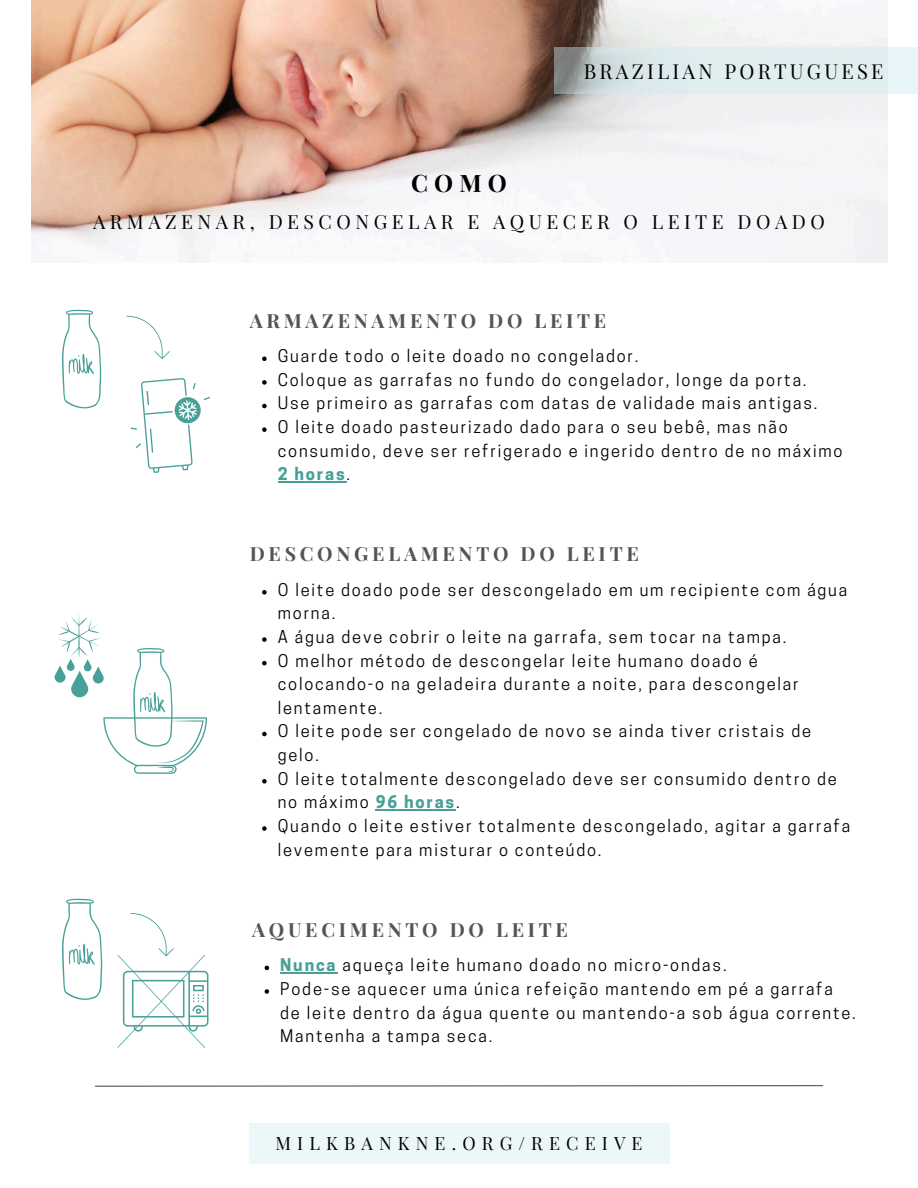
<style>
.page{position:relative;width:918px;height:1188px;background:#fff}
.page>*{position:absolute;margin:0;border:0;box-sizing:border-box;transform-origin:0 0}
.t1{font:700 24px "Playfair Display";color:#000}
.t2{font:20.25px "Playfair Display";letter-spacing:.16em;color:#000}
.t3{font:700 19.5px "Playfair Display";letter-spacing:.19em;color:#545454}
.t4{font:19.5px "Playfair Display";letter-spacing:.23em;color:#000}
.t5{font:18px "Playfair Display";letter-spacing:.34em;color:#000}
.t6{font:16.5px/23.5px "Cooper Hewitt";letter-spacing:.11em;color:#000}
.s1{font-weight:700;color:#48a199}
</style>
<div class="page">
<img style="left:31px;top:0;width:856px;height:262px">
<svg style="left:131px;top:378px;width:79px;height:95px"></svg>
<svg style="left:62px;top:310px;width:39px;height:99px"></svg>
<svg style="left:126px;top:316px;width:44px;height:43px"></svg>
<svg style="left:54px;top:614px;width:153px;height:160px"></svg>
<svg style="left:94px;top:1085px;width:730px;height:2px"></svg>
<div style="left:249px;top:1124px;width:420px;height:40px;background:#ecf7f9"></div>
<svg style="left:62px;top:899px;width:40px;height:101px"></svg>
<svg style="left:117px;top:913px;width:91px;height:135px"></svg>
<svg style="left:262px;top:357px;width:5px;height:4px"></svg>
<svg style="left:262px;top:380px;width:5px;height:5px"></svg>
<svg style="left:262px;top:404px;width:5px;height:4px"></svg>
<svg style="left:262px;top:427px;width:5px;height:5px"></svg>
<hr style="left:278px;top:481px;width:69px;height:2px;background:#48a199">
<svg style="left:262px;top:590px;width:5px;height:5px"></svg>
<svg style="left:262px;top:637px;width:5px;height:5px"></svg>
<svg style="left:262px;top:661px;width:5px;height:4px"></svg>
<svg style="left:262px;top:732px;width:5px;height:4px"></svg>
<svg style="left:262px;top:779px;width:5px;height:5px"></svg>
<hr style="left:376px;top:809px;width:80px;height:2px;background:#48a199">
<svg style="left:262px;top:826px;width:5px;height:5px"></svg>
<svg style="left:265px;top:966px;width:4px;height:4px"></svg>
<hr style="left:280px;top:972px;width:57px;height:2px;background:#48a199">
<svg style="left:265px;top:989px;width:4px;height:5px"></svg>
<svg style="left:554px;top:47px;width:364px;height:47px;background:#d6e2e4"></svg>
<p class="t2" style="left:584px;top:56px;width:301px">BRAZILIAN PORTUGUESE</p>
<h1 class="t1" style="left:411px;top:164px;width:97px">COMO</h1>
<p class="t4" style="left:93px;top:207px;width:733px">ARMAZENAR, DESCONGELAR E AQUECER O LEITE DOADO</p>
<p class="t3" style="left:250px;top:305px;width:358px">ARMAZENAMENTO DO LEITE</p>
<p class="t6" style="left:278px;top:344px;width:566px">Guarde todo o leite doado no congelador.<br>Coloque as garrafas no fundo do congelador, longe da porta.<br>Use primeiro as garrafas com datas de validade mais antigas.<br>O leite doado pasteurizado dado para o seu bebê, mas não consumido, deve ser refrigerado e ingerido dentro de no máximo <span class="s1">2 horas</span>.</p>
<p class="t3" style="left:250px;top:539px;width:391px">DESCONGELAMENTO DO LEITE</p>
<p class="t6" style="left:278px;top:578px;width:574px">O leite doado pode ser descongelado em um recipiente com água morna.<br>A água deve cobrir o leite na garrafa, sem tocar na tampa.<br>O melhor método de descongelar leite humano doado é colocando-o na geladeira durante a noite, para descongelar lentamente.<br>O leite pode ser congelado de novo se ainda tiver cristais de gelo.<br>O leite totalmente descongelado deve ser consumido dentro de no máximo <span class="s1">96 horas</span>.<br>Quando o leite estiver totalmente descongelado, agitar a garrafa levemente para misturar o conteúdo.</p>
<p class="t3" style="left:252px;top:914px;width:317px">AQUECIMENTO DO LEITE</p>
<p class="t6" style="left:280px;top:953px;width:577px"><span class="s1">Nunca</span> aqueça leite humano doado no micro-ondas.<br>Pode-se aquecer uma única refeição mantendo em pé a garrafa de leite dentro da água quente ou mantendo-a sob água corrente.<br>Mantenha a tampa seca.</p>
<p class="t5" style="left:275px;top:1129px;width:369px">MILKBANKNE.ORG/RECEIVE</p>
</div>
